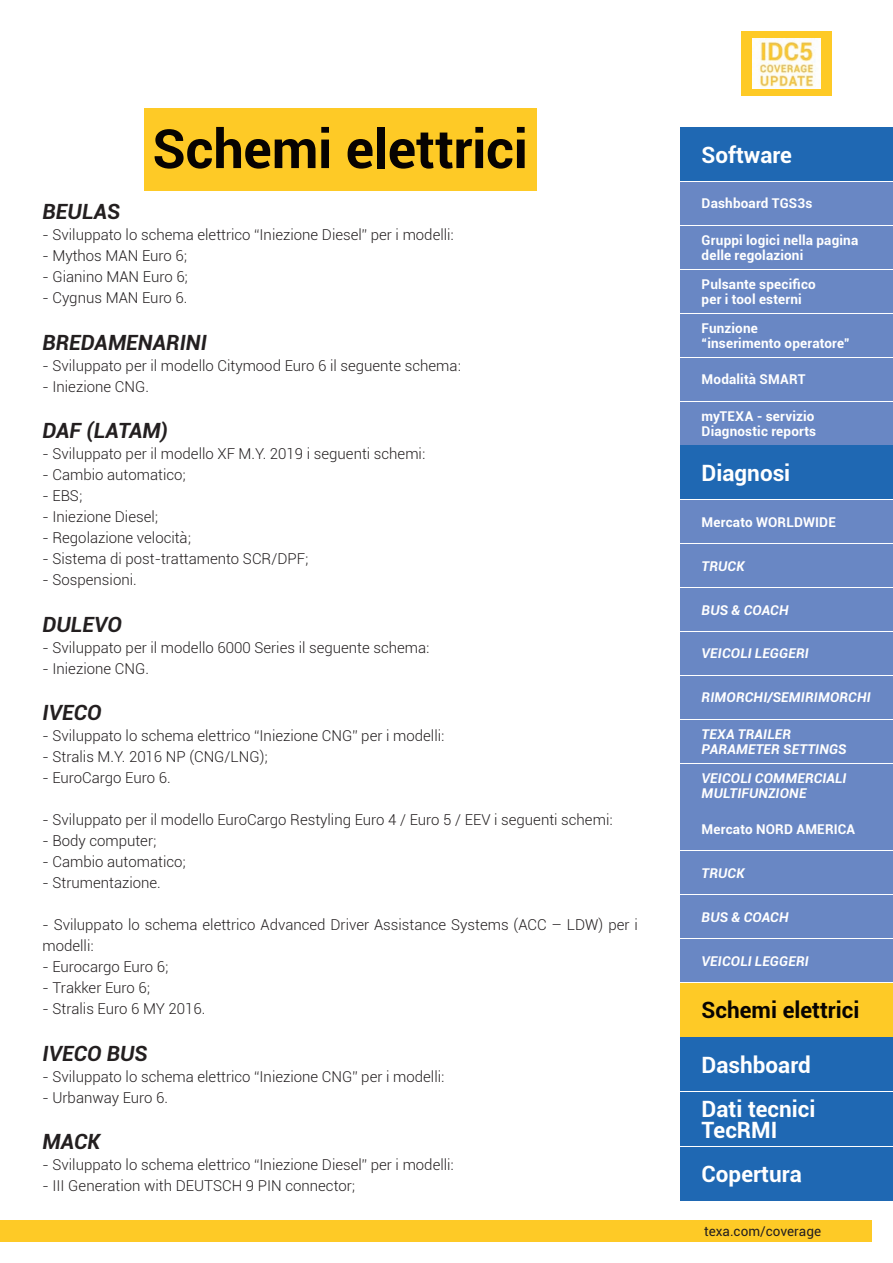
<style>
.page{position:relative;width:893px;height:1263px;background:#fff}
.page>*{position:absolute;margin:0;border:0;box-sizing:border-box;transform-origin:0 0}
.t1{font:700 54px "Roboto";letter-spacing:-.005em;color:#070301}
.t2{font:700 22.5px/44.5px "Roboto";color:#fff}
.t3{font:700 22.5px "Roboto";color:#070301}
.t4{font:italic 700 21px "Roboto";color:#231f20}
.t5{font:300 15px/21px "Roboto";color:#231f20}
.t6{font:700 13.5px/15px "Roboto";letter-spacing:.01em;color:#fff}
.t7{font:italic 700 13.5px/15px "Roboto";letter-spacing:.015em;color:#fff}
.t8{font:13.5px "Roboto";color:#231f20}
</style>
<div class="page">
<div style="left:0;top:1220px;width:872px;height:22px;background:#feca26"></div>
<div style="left:741px;top:31px;width:91px;height:65px;background:#feca26"></div>
<img style="left:753px;top:39px;width:68px;height:49px">
<div style="left:680px;top:128px;width:213px;height:53px;background:#1f68b3"></div>
<div style="left:680px;top:182px;width:213px;height:43px;background:#6987c4"></div>
<div style="left:680px;top:226px;width:213px;height:43px;background:#6987c4"></div>
<div style="left:680px;top:314px;width:213px;height:43px;background:#6987c4"></div>
<div style="left:680px;top:676px;width:213px;height:42px;background:#6987c4"></div>
<div style="left:680px;top:270px;width:213px;height:43px;background:#6987c4"></div>
<div style="left:680px;top:632px;width:213px;height:43px;background:#6987c4"></div>
<div style="left:680px;top:358px;width:213px;height:42px;background:#6987c4"></div>
<div style="left:680px;top:402px;width:213px;height:42px;background:#6987c4"></div>
<div style="left:680px;top:720px;width:213px;height:42px;background:#6987c4"></div>
<div style="left:680px;top:764px;width:213px;height:42px;background:#6987c4"></div>
<div style="left:680px;top:446px;width:213px;height:53px;background:#1f68b3"></div>
<div style="left:680px;top:1038px;width:213px;height:53px;background:#1f68b3"></div>
<div style="left:680px;top:1093px;width:213px;height:53px;background:#1f68b3"></div>
<div style="left:680px;top:1147px;width:213px;height:53px;background:#1f68b3"></div>
<div style="left:680px;top:544px;width:213px;height:43px;background:#6987c4"></div>
<div style="left:680px;top:500px;width:213px;height:43px;background:#6987c4"></div>
<div style="left:680px;top:588px;width:213px;height:43px;background:#6987c4"></div>
<div style="left:680px;top:939px;width:213px;height:43px;background:#6987c4"></div>
<div style="left:680px;top:852px;width:213px;height:42px;background:#6987c4"></div>
<div style="left:680px;top:808px;width:213px;height:42px;background:#6987c4"></div>
<div style="left:680px;top:895px;width:213px;height:43px;background:#6987c4"></div>
<div style="left:680px;top:983px;width:213px;height:53px;background:#feca26"></div>
<div style="left:144px;top:108px;width:393px;height:82px;background:#feca26"></div>
<h1 class="t1" style="left:152px;top:111px;width:377px">Schemi elettrici</h1>
<h3 class="t4" style="left:43px;top:197px;width:79px">BEULAS</h3>
<p class="t5" style="left:43px;top:224px;width:413px">- Sviluppato lo schema elettrico “Iniezione Diesel” per i modelli:</p>
<p class="t5" style="left:43px;top:245px;width:146px">- Mythos MAN Euro 6;</p>
<p class="t5" style="left:43px;top:266px;width:147px">- Gianino MAN Euro 6;</p>
<p class="t5" style="left:43px;top:287px;width:147px">- Cygnus MAN Euro 6.</p>
<h3 class="t4" style="left:43px;top:327px;width:166px">BREDAMENARINI</h3>
<p class="t5" style="left:43px;top:354px;width:420px">- Sviluppato per il modello Citymood Euro 6 il seguente schema:</p>
<p class="t5" style="left:43px;top:375px;width:108px">- Iniezione CNG.</p>
<h3 class="t4" style="left:43px;top:416px;width:127px">DAF (LATAM)</h3>
<p class="t5" style="left:43px;top:443px;width:384px">- Sviluppato per il modello XF M.Y. 2019 i seguenti schemi:</p>
<p class="t5" style="left:43px;top:464px;width:145px">- Cambio automatico;</p>
<p class="t5" style="left:43px;top:485px;width:41px">- EBS;</p>
<p class="t5" style="left:43px;top:506px;width:117px">- Iniezione Diesel;</p>
<p class="t5" style="left:43px;top:527px;width:150px">- Regolazione velocità;</p>
<p class="t5" style="left:43px;top:548px;width:267px">- Sistema di post-trattamento SCR/DPF;</p>
<p class="t5" style="left:43px;top:569px;width:96px">- Sospensioni.</p>
<h3 class="t4" style="left:43px;top:609px;width:81px">DULEVO</h3>
<p class="t5" style="left:43px;top:636px;width:388px">- Sviluppato per il modello 6000 Series il seguente schema:</p>
<p class="t5" style="left:43px;top:657px;width:108px">- Iniezione CNG.</p>
<h3 class="t4" style="left:43px;top:698px;width:60px">IVECO</h3>
<p class="t5" style="left:43px;top:725px;width:403px">- Sviluppato lo schema elettrico “Iniezione CNG” per i modelli:</p>
<p class="t5" style="left:43px;top:746px;width:227px">- Stralis M.Y. 2016 NP (CNG/LNG);</p>
<p class="t5" style="left:43px;top:767px;width:130px">- EuroCargo Euro 6.</p>
<p class="t5" style="left:43px;top:809px;width:572px">- Sviluppato per il modello EuroCargo Restyling Euro 4 / Euro 5 / EEV i seguenti schemi:</p>
<p class="t5" style="left:43px;top:830px;width:115px">- Body computer;</p>
<p class="t5" style="left:43px;top:851px;width:145px">- Cambio automatico;</p>
<p class="t5" style="left:43px;top:872px;width:120px">- Strumentazione.</p>
<p class="t5" style="left:43px;top:914px;width:597px">- Sviluppato lo schema elettrico Advanced Driver Assistance Systems (ACC – LDW) per i modelli:</p>
<p class="t5" style="left:43px;top:956px;width:127px">- Eurocargo Euro 6;</p>
<p class="t5" style="left:43px;top:977px;width:109px">- Trakker Euro 6;</p>
<p class="t5" style="left:43px;top:998px;width:164px">- Stralis Euro 6 MY 2016.</p>
<h3 class="t4" style="left:43px;top:1038px;width:106px">IVECO BUS</h3>
<p class="t5" style="left:43px;top:1065px;width:403px">- Sviluppato lo schema elettrico “Iniezione CNG” per i modelli:</p>
<p class="t5" style="left:43px;top:1086px;width:127px">- Urbanway Euro 6.</p>
<h3 class="t4" style="left:43px;top:1127px;width:59px">MACK</h3>
<p class="t5" style="left:43px;top:1154px;width:413px">- Sviluppato lo schema elettrico “Iniezione Diesel” per i modelli:</p>
<p class="t5" style="left:43px;top:1175px;width:314px">- III Generation with DEUTSCH 9 PIN connector;</p>
<h2 class="t2" style="left:702px;top:131px;width:92px">Software</h2>
<p class="t6" style="left:702px;top:196px;width:112px">Dashboard TGS3s</p>
<p class="t6" style="left:702px;top:232px;width:158px">Gruppi logici nella pagina delle regolazioni</p>
<p class="t6" style="left:702px;top:276px;width:116px">Pulsante specifico per i tool esterni</p>
<p class="t6" style="left:702px;top:320px;width:150px">Funzione<br>“inserimento operatore”</p>
<p class="t6" style="left:702px;top:371px;width:105px">Modalità SMART</p>
<p class="t6" style="left:702px;top:408px;width:116px">myTEXA - servizio<br>Diagnostic reports</p>
<h2 class="t2" style="left:702px;top:450px;width:90px">Diagnosi</h2>
<p class="t6" style="left:702px;top:514px;width:136px">Mercato WORLDWIDE</p>
<p class="t7" style="left:702px;top:558px;width:45px">TRUCK</p>
<p class="t7" style="left:702px;top:602px;width:88px">BUS &amp; COACH</p>
<p class="t7" style="left:702px;top:646px;width:109px">VEICOLI LEGGERI</p>
<p class="t7" style="left:702px;top:689px;width:171px">RIMORCHI/SEMIRIMORCHI</p>
<p class="t7" style="left:702px;top:726px;width:146px">TEXA TRAILER<br>PARAMETER SETTINGS</p>
<p class="t7" style="left:702px;top:770px;width:146px">VEICOLI COMMERCIALI<br>MULTIFUNZIONE</p>
<p class="t6" style="left:702px;top:821px;width:155px">Mercato NORD AMERICA</p>
<p class="t7" style="left:702px;top:865px;width:45px">TRUCK</p>
<p class="t7" style="left:702px;top:909px;width:88px">BUS &amp; COACH</p>
<p class="t7" style="left:702px;top:953px;width:109px">VEICOLI LEGGERI</p>
<h2 class="t3" style="left:702px;top:994px;width:159px">Schemi elettrici</h2>
<h2 class="t2" style="left:702px;top:1041px;width:115px">Dashboard<br>Dati tecnici</h2>
<h2 class="t2" style="left:702px;top:1108px;width:102px;line-height:43.7px">TecRMI<br>Copertura</h2>
<p class="t8" style="left:704px;top:1222px;width:118px">texa.com/coverage</p>
</div>
